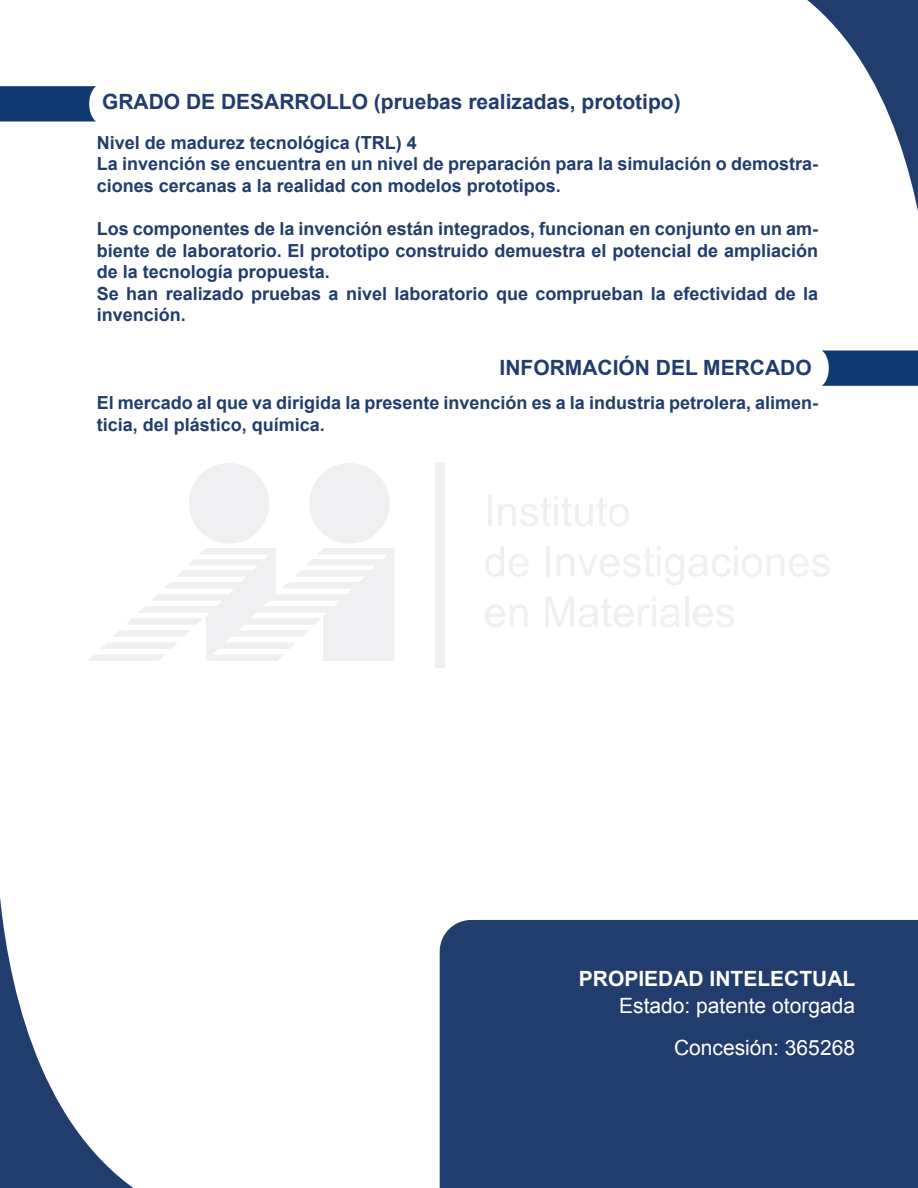
<style>
.page{position:relative;width:918px;height:1188px;background:#fff}
.page>*{position:absolute;margin:0;border:0;box-sizing:border-box;transform-origin:0 0}
.t1{font:700 21px "Arial";color:#213c6d}
.t2{font:21px "Arial";color:#fff}
.t3{font:700 21px "Arial";color:#fff}
.t4{font:700 18px/21.6px "Arial";color:#213c6d}
</style>
<div class="page">
<div style="left:440px;top:920px;width:478px;height:268px;background:#213d6e"></div>
<svg style="left:807px;top:0;width:111px;height:211px"></svg>
<svg style="left:0;top:897px;width:132px;height:290px"></svg>
<div style="left:435px;top:463px;width:10px;height:205px;background:#f0f0f2"></div>
<div style="left:189px;top:463px;width:80px;height:81px;background:#f0f0f2;border-radius:50%"></div>
<div style="left:309px;top:463px;width:81px;height:81px;background:#f0f0f2;border-radius:50%"></div>
<svg style="left:88px;top:548px;width:306px;height:113px"></svg>
<hr style="left:488px;top:496px;width:4px;height:30px;background:#f0f0f2">
<svg style="left:498px;top:496px;width:131px;height:30px"></svg>
<svg style="left:485px;top:546px;width:44px;height:31px"></svg>
<hr style="left:546px;top:546px;width:4px;height:30px;background:#f0f0f2">
<svg style="left:557px;top:546px;width:273px;height:39px"></svg>
<svg style="left:485px;top:605px;width:42px;height:22px"></svg>
<svg style="left:545px;top:597px;width:135px;height:30px"></svg>
<hr style="left:685px;top:597px;width:3px;height:30px;background:#f0f0f2">
<svg style="left:693px;top:605px;width:41px;height:22px"></svg>
<div style="left:671px;top:968px;width:92px;height:92px;background:#213d6e;border-radius:50%"></div>
<div style="left:809px;top:968px;width:93px;height:92px;background:#213d6e;border-radius:50%"></div>
<div style="left:562px;top:1065px;width:345px;height:123px;background:#213d6e"></div>
<img style="left:0;top:86px;width:96px;height:36px">
<img style="left:822px;top:350px;width:96px;height:36px">
<p class="t1" style="left:102px;top:87px;width:580px">GRADO DE DESARROLLO (pruebas realizadas, prototipo)</p>
<p class="t4" style="left:97px;top:132px;width:322px">Nivel de madurez tecnológica (TRL) 4</p>
<p class="t4" style="left:97px;top:154px;width:723px">La invención se encuentra en un nivel de preparación para la simulación o demostra&shy;ciones cercanas a la realidad con modelos prototipos.</p>
<p class="t4" style="left:97px;top:219px;width:723px;text-align:justify">Los componentes de la invención están integrados, funcionan en conjunto en un am&shy;biente de laboratorio. El prototipo construido demuestra el potencial de ampliación de la tecnología propuesta.</p>
<p class="t4" style="left:97px;top:283px;width:723px">Se han realizado pruebas a nivel laboratorio que comprueban la efectividad de la invención.</p>
<p class="t1" style="left:500px;top:354px;width:314px">INFORMACIÓN DEL MERCADO</p>
<p class="t4" style="left:97px;top:393px;width:723px">El mercado al que va dirigida la presente invención es a la industria petrolera, alimen&shy;ticia, del plástico, química.</p>
<p class="t3" style="left:579px;top:965px;width:278px">PROPIEDAD INTELECTUAL</p>
<p class="t2" style="left:619px;top:992px;width:237px">Estado: patente otorgada</p>
<p class="t2" style="left:674px;top:1034px;width:182px">Concesión: 365268</p>
</div>
